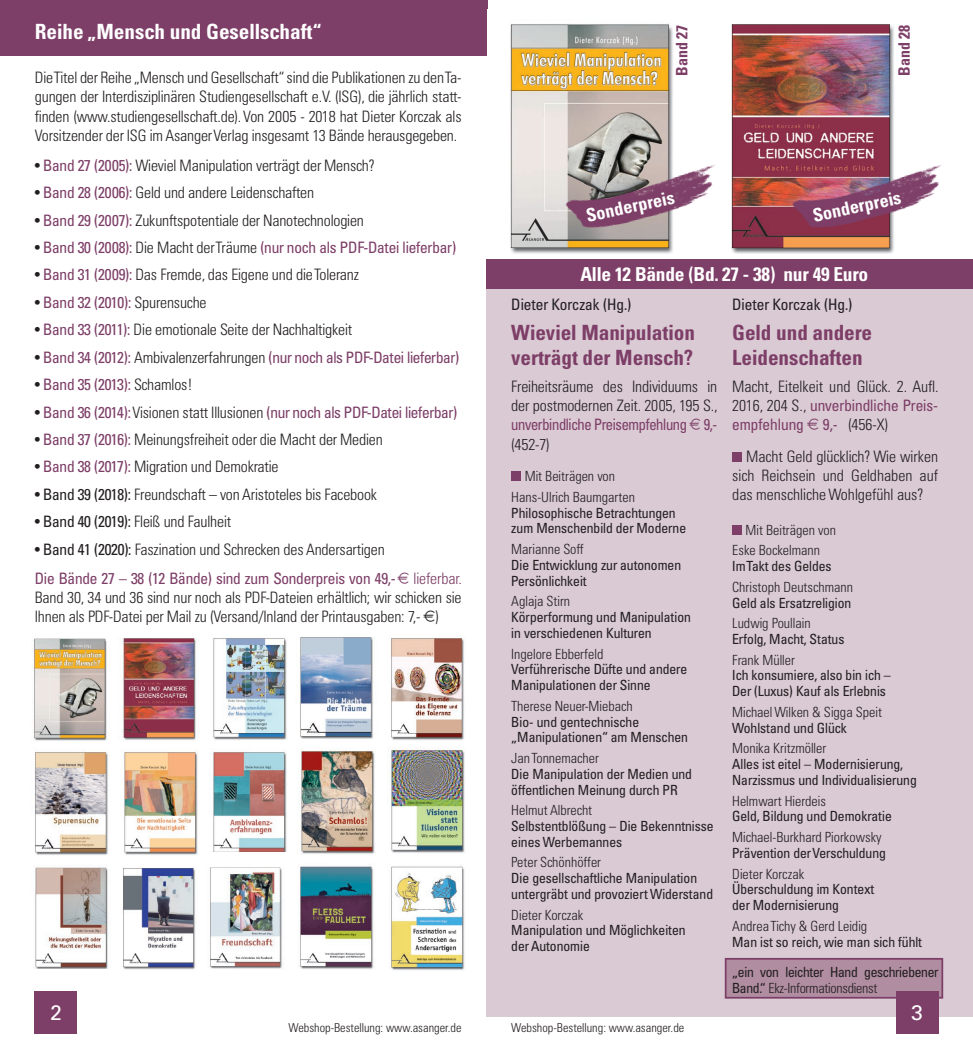
<style>
.page{position:relative;width:973px;height:1042px;background:#fff}
.page>*{position:absolute;margin:0;border:0;box-sizing:border-box;transform-origin:0 0}
.t1{font:700 condensed 21px/25.2px "Univers S";color:#7d3e67}
.t2{font:700 condensed 21px "Univers S";color:#fff}
.t3{font:21px "Univers S";color:#fff}
.t4{font:700 condensed 19.25px "Univers S";letter-spacing:-.01em;color:#fff}
.t5{font:700 condensed 18.2px "Univers S";color:#fff}
.t6{font:300 condensed 15.75px/19.2px "Univers S";letter-spacing:-.01em;color:#231f20;text-align:justify}
.t7{font:condensed 15.75px/29.2px "Univers S";letter-spacing:-.01em;color:#7d3e67}
.t8{font:condensed 15.75px "Univers S";color:#231f20}
.t9{font:700 condensed 15.75px "Univers S";color:#7d3e67}
.t10{font:condensed 14px/15.8px "Univers S";color:#231f20}
.t11{font:300 condensed 14px/20.7px "Univers S";color:#231f20;text-align:center}
.t12{font:condensed 14px/30.6px "Univers S";letter-spacing:-.02em;color:#231f20}
.t13{font:300 condensed 14px "Univers S";letter-spacing:-.02em;color:#231f20}
.t14{font:300 condensed 12.25px "Univers S";color:#231f20}
.s1{font-weight:400;color:#7d3e67}
.s2{font-weight:300;color:#231f20}
.s3{font-weight:400}
.s4{color:#231f20}
.s5{font-family:"Euro Collection";font-stretch:normal}
.s6{font-weight:300}
.s7{font-family:"Euro Collection";font-weight:400;font-stretch:normal}
.s8{font-family:"Euro Collection";font-weight:400;font-stretch:normal;color:#7d3e67}
</style>
<div class="page">
<div style="left:0;top:0;width:487px;height:56px;background:#7d3e67"></div>
<div style="left:486px;top:277px;width:486px;height:740px;background:#dacad4"></div>
<div style="left:486px;top:259px;width:486px;height:30px;background:#7d3e67"></div>
<img style="left:510px;top:24px;width:164px;height:230px">
<div style="left:511px;top:471px;width:10px;height:10px;background:#7d3e67"></div>
<img style="left:731px;top:24px;width:164px;height:229px">
<img style="left:782px;top:161px;width:160px;height:77px">
<img style="left:556px;top:161px;width:176px;height:77px">
<div style="left:724px;top:958px;width:219px;height:40px;background:#b08da1;border:2px solid #7d3e67"></div>
<div style="left:732px;top:452px;width:10px;height:10px;background:#7d3e67"></div>
<div style="left:732px;top:525px;width:10px;height:9px;background:#7d3e67"></div>
<img style="left:33px;top:638px;width:74px;height:103px">
<img style="left:122px;top:638px;width:77px;height:102px">
<img style="left:391px;top:638px;width:73px;height:102px">
<img style="left:35px;top:751px;width:73px;height:104px">
<img style="left:300px;top:637px;width:73px;height:102px">
<img style="left:213px;top:638px;width:74px;height:102px">
<img style="left:301px;top:750px;width:74px;height:104px">
<img style="left:387px;top:748px;width:78px;height:105px">
<img style="left:210px;top:751px;width:77px;height:101px">
<img style="left:124px;top:752px;width:74px;height:103px">
<img style="left:35px;top:867px;width:73px;height:102px">
<div style="left:35px;top:991px;width:42px;height:42px;background:#7d3e67"></div>
<div style="left:895px;top:991px;width:43px;height:42px;background:#7d3e67"></div>
<img style="left:210px;top:867px;width:73px;height:102px">
<img style="left:300px;top:866px;width:165px;height:104px">
<img style="left:123px;top:868px;width:73px;height:102px">
<h1 class="t2" style="left:35px;top:19px;width:288px">Reihe „Mensch und Gesellschaft“</h1>
<p class="t6" style="left:35px;top:68px;width:428px">Die Titel der Reihe „Mensch und Gesellschaft“ sind die Publikationen zu den Ta&shy;gungen der Interdisziplinären Studiengesellschaft e.V. (ISG), die jährlich statt&shy;finden (www.studiengesellschaft.de). Von 2005 - 2018 hat Dieter Korczak als Vorsitzender der ISG im Asanger Verlag insgesamt 13 Bände herausgegeben.</p>
<p class="t6" style="left:35px;top:156px;width:341px">• <span class="s1">Band 27 (2005):</span> Wieviel Manipulation verträgt der Mensch?</p>
<p class="t6" style="left:35px;top:183px;width:281px">• <span class="s1">Band 28 (2006):</span> Geld und andere Leidenschaften</p>
<p class="t6" style="left:35px;top:211px;width:330px">• <span class="s1">Band 29 (2007):</span> Zukunftspotentiale der Nanotechnologien</p>
<p class="t7" style="left:35px;top:233px;width:423px"><span class="s2">•</span> Band 30 (2008): <span class="s2">Die Macht der Träume</span> (nur noch als PDF-Datei lieferbar)</p>
<p class="t6" style="left:35px;top:265px;width:326px">• <span class="s1">Band 31 (2009):</span> Das Fremde, das Eigene und die Toleranz</p>
<p class="t7" style="left:35px;top:288px;width:173px"><span class="s2">•</span> Band 32 (2010): <span class="s2">Spurensuche</span></p>
<p class="t6" style="left:35px;top:320px;width:319px">• <span class="s1">Band 33 (2011):</span> Die emotionale Seite der Nachhaltigkeit</p>
<p class="t7" style="left:35px;top:343px;width:426px"><span class="s2">•</span> Band 34 (2012): <span class="s2">Ambivalenzerfahrungen</span> (nur noch als PDF-Datei lieferbar)</p>
<p class="t7" style="left:35px;top:370px;width:159px"><span class="s2">•</span> Band 35 (2013): <span class="s2">Schamlos!</span></p>
<p class="t7" style="left:35px;top:397px;width:424px"><span class="s2">•</span> Band 36 (2014):<span class="s2">Visionen statt Illusionen</span> (nur noch als PDF-Datei lieferbar)</p>
<p class="t6" style="left:35px;top:430px;width:349px">• <span class="s1">Band 37 (2016):</span> Meinungsfreiheit oder die Macht der Medien</p>
<p class="t6" style="left:35px;top:457px;width:245px">• <span class="s1">Band 38 (2017):</span> Migration und Demokratie</p>
<p class="t6" style="left:35px;top:485px;width:344px">• <span class="s3">Band 39 (2018):</span> Freundschaft – von Aristoteles bis Facebook</p>
<p class="t6" style="left:35px;top:512px;width:198px">• <span class="s3">Band 40 (2019):</span> Fleiß und Faulheit</p>
<p class="t7" style="left:35px;top:534px;width:429px"><span class="s2">•</span> <span class="s4">Band 41 (2020):</span> <span class="s2">Faszination und Schrecken des Andersartigen<br></span>Die Bände 27 – 38 (12 Bände) sind zum Sonderpreis von 49,-<span class="s5">E</span> <span class="s6">lieferbar.</span></p>
<p class="t6" style="left:35px;top:588px;width:428px">Band 30, 34 und 36 sind nur noch als PDF-Dateien erhältlich; wir schicken sie<br>Ihnen als PDF-Datei per Mail zu (Versand/Inland der Printausgaben: 7,- <span class="s7">E</span>)</p>
<p class="t9" style="left:672px;top:76px;width:52px;rotate:-90deg">Band 27</p>
<p class="t9" style="left:894px;top:76px;width:52px;rotate:-90deg">Band 28</p>
<p class="t5" style="left:584px;top:205px;width:91px;rotate:-12deg">Sonderpreis</p>
<p class="t5" style="left:810px;top:205px;width:91px;rotate:-12deg">Sonderpreis</p>
<p class="t4" style="left:580px;top:262px;width:289px">Alle 12 Bände (Bd. 27 - 38) nur 49 Euro</p>
<p class="t8" style="left:732px;top:295px;width:121px">Dieter Korczak (Hg.)</p>
<h1 class="t1" style="left:732px;top:320px;width:141px">Geld und andere<br>Leidenschaften</h1>
<p class="t6" style="left:732px;top:377px;width:208px;text-align:left">Macht, Eitelkeit und Glück. 2. Aufl.<br>2016, 204 S., <span class="s1">unverbindliche Preis&shy;empfehlung</span> <span class="s8">E</span> <span class="s1">9,-</span> (456-X)</p>
<p class="t6" style="left:732px;top:447px;width:207px;text-indent:14px">Macht Geld glücklich? Wie wirken sich Reichsein und Geldhaben auf das menschliche Wohlgefühl aus?</p>
<p class="t11" style="left:732px;top:519px;width:105px;text-align:left;text-indent:13px">Mit Beiträgen von<br>Eske Bockelmann</p>
<p class="t10" style="left:732px;top:558px;width:101px">Im Takt des Geldes</p>
<p class="t11" style="left:732px;top:577px;width:122px">Christoph Deutschmann</p>
<p class="t10" style="left:732px;top:595px;width:120px">Geld als Ersatzreligion</p>
<p class="t11" style="left:732px;top:613px;width:80px">Ludwig Poullain</p>
<p class="t10" style="left:732px;top:631px;width:114px">Erfolg, Macht, Status</p>
<p class="t11" style="left:732px;top:649px;width:64px">Frank Müller</p>
<p class="t10" style="left:732px;top:668px;width:160px">Ich konsumiere, also bin ich –<br>Der (Luxus) Kauf als Erlebnis</p>
<p class="t11" style="left:732px;top:702px;width:151px">Michael Wilken &amp; Sigga Speit</p>
<p class="t10" style="left:732px;top:720px;width:116px">Wohlstand und Glück</p>
<p class="t11" style="left:732px;top:738px;width:96px">Monika Kritzmöller</p>
<p class="t10" style="left:732px;top:756px;width:186px">Alles ist eitel – Modernisierung,<br>Narzissmus und Individualisierung</p>
<p class="t11" style="left:732px;top:790px;width:95px">Helmwart Hierdeis</p>
<p class="t10" style="left:732px;top:808px;width:161px">Geld, Bildung und Demokratie</p>
<p class="t11" style="left:732px;top:827px;width:151px">Michael-Burkhard Piorkowsky</p>
<p class="t10" style="left:732px;top:845px;width:155px">Prävention der Verschuldung</p>
<p class="t11" style="left:732px;top:863px;width:73px">Dieter Korczak</p>
<p class="t10" style="left:732px;top:881px;width:143px">Überschuldung im Kontext der Modernisierung</p>
<p class="t11" style="left:732px;top:915px;width:136px">Andrea Tichy &amp; Gerd Leidig</p>
<p class="t12" style="left:732px;top:926px;width:208px">Man ist so reich, wie man sich fühlt „ein von leichter Hand geschriebener</p>
<p class="t13" style="left:732px;top:980px;width:146px"><span class="s3">Band.“</span> Ekz-Informationsdienst</p>
<p class="t8" style="left:511px;top:295px;width:121px">Dieter Korczak (Hg.)</p>
<h1 class="t1" style="left:511px;top:320px;width:185px">Wieviel Manipulation verträgt der Mensch?</h1>
<p class="t6" style="left:511px;top:377px;width:208px">Freiheitsräume des Individuums in der postmodernen Zeit. 2005, 195 S., <span class="s1">unverbindliche Preisempfehlung</span> <span class="s8">E</span> <span class="s1">9,- </span>(452-7)</p>
<p class="t11" style="left:511px;top:466px;width:125px">Mit Beiträgen von<br>Hans-Ulrich Baumgarten</p>
<p class="t10" style="left:511px;top:505px;width:176px">Philosophische Betrachtungen zum Menschenbild der Moderne</p>
<p class="t11" style="left:511px;top:539px;width:74px">Marianne Soff</p>
<p class="t10" style="left:511px;top:557px;width:171px">Die Entwicklung zur autonomen<br>Persönlichkeit</p>
<p class="t11" style="left:511px;top:591px;width:60px">Aglaja Stirn</p>
<p class="t10" style="left:511px;top:609px;width:181px">Körperformung und Manipulation in verschiedenen Kulturen</p>
<p class="t11" style="left:511px;top:643px;width:93px">Ingelore Ebberfeld</p>
<p class="t10" style="left:511px;top:661px;width:177px">Verführerische Düfte und andere<br>Manipulationen der Sinne</p>
<p class="t11" style="left:511px;top:695px;width:123px">Therese Neuer-Miebach</p>
<p class="t10" style="left:511px;top:714px;width:178px">Bio- und gentechnische „Manipulationen“ am Menschen</p>
<p class="t11" style="left:511px;top:748px;width:89px">Jan Tonnemacher</p>
<p class="t10" style="left:511px;top:766px;width:182px">Die Manipulation der Medien und öffentlichen Meinung durch PR</p>
<p class="t11" style="left:511px;top:800px;width:82px">Helmut Albrecht</p>
<p class="t10" style="left:511px;top:818px;width:204px">Selbstentblößung – Die Bekenntnisse eines Werbemannes</p>
<p class="t11" style="left:511px;top:852px;width:91px">Peter Schönhöffer</p>
<p class="t10" style="left:511px;top:870px;width:203px">Die gesellschaftliche Manipulation untergräbt und provoziert Widerstand</p>
<p class="t11" style="left:511px;top:904px;width:73px">Dieter Korczak</p>
<p class="t10" style="left:511px;top:922px;width:176px">Manipulation und Möglichkeiten der Autonomie</p>
<h1 class="t3" style="left:50px;top:1000px;width:13px">2</h1>
<h1 class="t3" style="left:911px;top:1000px;width:13px">3</h1>
<p class="t14" style="left:288px;top:1020px;width:174px">Webshop-Bestellung: www.asanger.de</p>
<p class="t14" style="left:511px;top:1020px;width:174px">Webshop-Bestellung: www.asanger.de</p>
</div>
